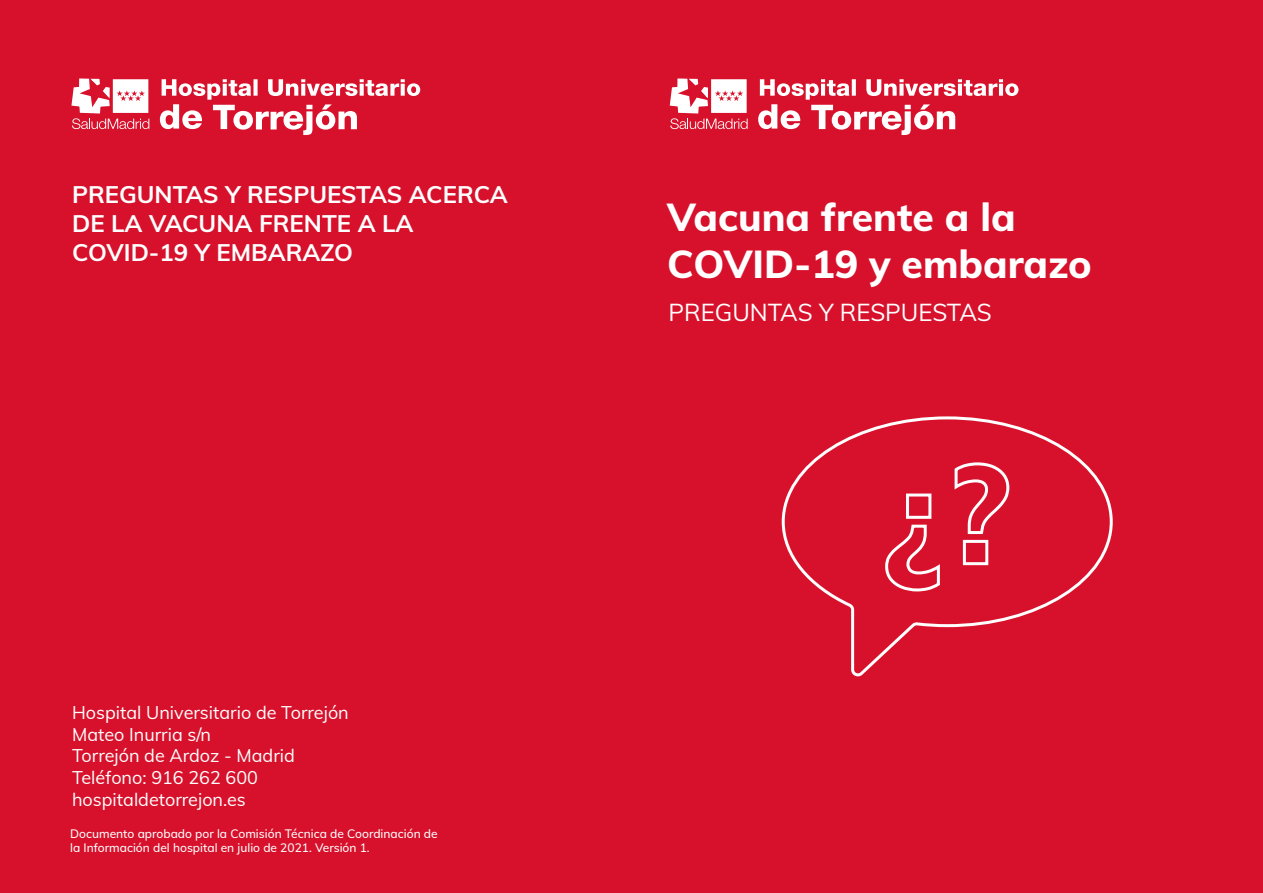
<style>
.page{position:relative;width:1263px;height:893px;background:#d7112b}
.page>*{position:absolute;margin:0;border:0;box-sizing:border-box;transform-origin:0 0}
.t1{font:800 39px/46.8px "Mulish";color:#fff}
.t2{font:700 24px/28.8px "Mulish";color:#fff}
.t3{font:24px "Mulish";color:#fff}
.t4{font:18px/21.6px "Mulish";color:#fff}
.t5{font:500 12px/14.4px "Mulish";color:#fff}
</style>
<div class="page">
<svg style="left:669px;top:78px;width:79px;height:51px"></svg>
<svg style="left:758px;top:79px;width:260px;height:56px"></svg>
<svg style="left:71px;top:78px;width:78px;height:51px"></svg>
<svg style="left:160px;top:79px;width:260px;height:56px"></svg>
<svg style="left:781px;top:416px;width:332px;height:261px"></svg>
<svg style="left:884px;top:492px;width:57px;height:101px"></svg>
<svg style="left:952px;top:461px;width:59px;height:106px"></svg>
<h2 class="t2" style="left:72px;top:179px;width:437px">PREGUNTAS Y RESPUESTAS ACERCA<br>DE LA VACUNA FRENTE A LA<br>COVID-19 Y EMBARAZO</h2>
<p class="t4" style="left:72px;top:701px;width:278px">Hospital Universitario de Torrejón<br>Mateo Inurria s/n<br>Torrejón de Ardoz - Madrid<br>Teléfono: 916 262 600 hospitaldetorrejon.es</p>
<p class="t5" style="left:70px;top:826px;width:369px">Documento aprobado por la Comisión Técnica de Coordinación de la Información del hospital en julio de 2021. Versión 1.</p>
<h1 class="t1" style="left:667px;top:192px;width:426px">Vacuna frente a la<br>COVID-19 y embarazo</h1>
<h2 class="t3" style="left:668px;top:295px;width:325px">PREGUNTAS Y RESPUESTAS</h2>
</div>
